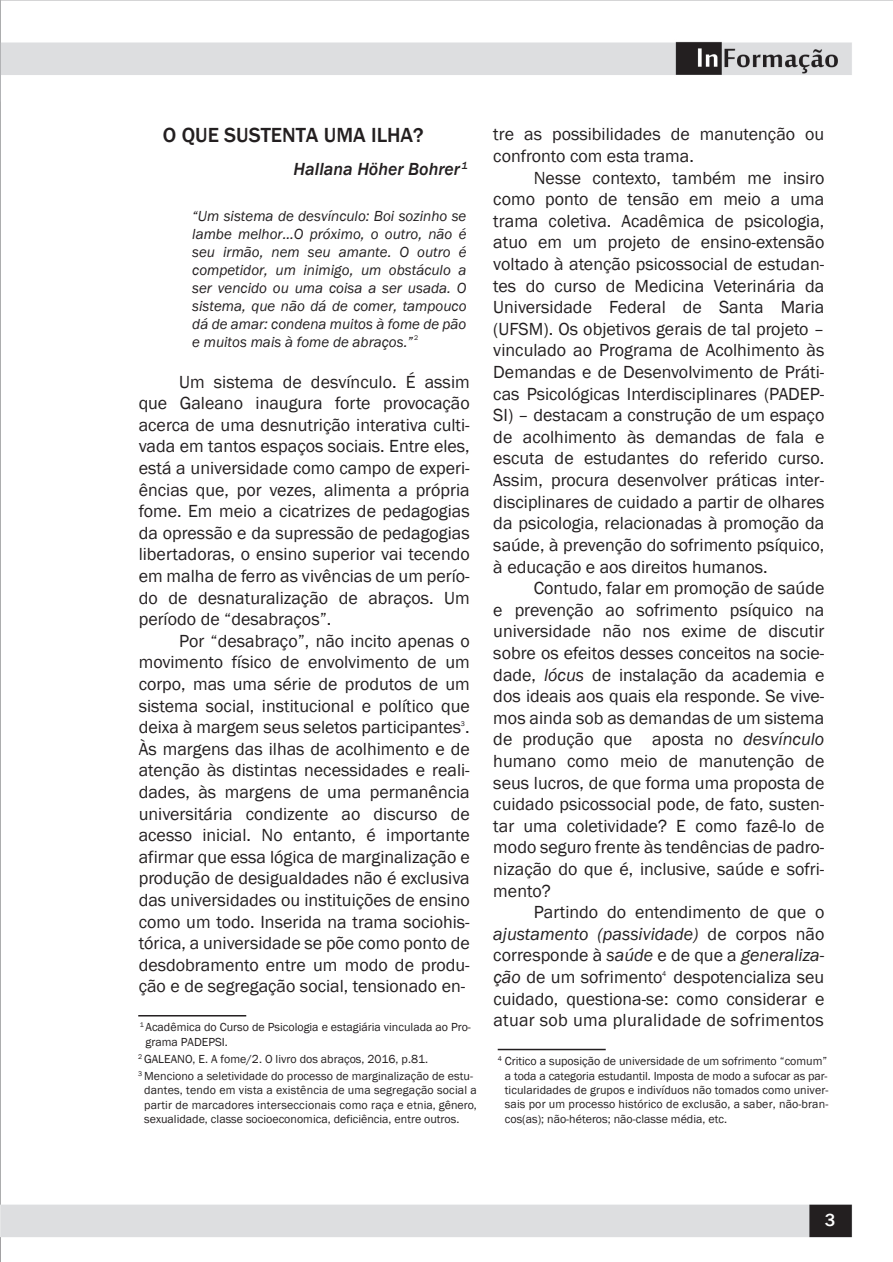
<style>
.page{position:relative;width:893px;height:1262px;background:#fff}
.page>*{position:absolute;margin:0;border:0;box-sizing:border-box;transform-origin:0 0}
.t1{font:500 21px "Franklin Gothic";color:#231f20}
.t2{font:18px/21.6px "Franklin Gothic";color:#231f20;text-align:justify}
.t3{font:italic 500 18px "Franklin Gothic";color:#231f20}
.t4{font:500 18px "Franklin Gothic";color:#fff}
.t5{font:italic 15px/18px "Franklin Gothic";color:#231f20;text-align:justify}
.t6{font:12px/14.4px "Franklin Gothic";color:#231f20}
.t7{font:7.05px "Franklin Gothic";color:#231f20}
.s1{font-style:italic}
</style>
<div class="page">
<img style="left:0;top:0;width:893px;height:1262px">
<hr style="left:138px;top:1015px;width:108px;height:1px;background:#231f20">
<hr style="left:498px;top:1049px;width:108px;height:1px;background:#231f20">
<p class="t1" style="left:163px;top:122px;width:262px">O QUE SUSTENTA UMA ILHA?</p>
<p class="t3" style="left:294px;top:158px;width:176px">Hallana Höher Bohrer<sup>1</sup></p>
<p class="t5" style="left:192px;top:207px;width:276px">“Um sistema de desvínculo: Boi sozinho se lambe melhor...O próximo, o outro, não é seu irmão, nem seu amante. O outro é competidor, um inimigo, um obstáculo a ser vencido ou uma coisa a ser usada. O sistema, que não dá de comer, tampouco dá de amar: condena muitos à fome de pão e muitos mais à fome de abraços.” <sup>2</sup></p>
<p class="t2" style="left:139px;top:371px;width:333px;text-indent:40px">Um sistema de desvínculo. É assim que Galeano inaugura forte provocação acerca de uma desnutrição interativa culti&shy;vada em tantos espaços sociais. Entre eles, está a universidade como campo de experi&shy;ências que, por vezes, alimenta a própria fome. Em meio a cicatrizes de pedagogias da opressão e da supressão de pedagogias libertadoras, o ensino superior vai tecendo em malha de ferro as vivências de um perío&shy;do de desnaturalização de abraços. Um período de “desabraços”.</p>
<p class="t2" style="left:139px;top:630px;width:333px;text-indent:40px">Por “desabraço”, não incito apenas o movimento físico de envolvimento de um corpo, mas uma série de produtos de um sistema social, institucional e político que deixa à margem seus seletos participantes .<br>Às margens das ilhas de acolhimento e de atenção às distintas necessidades e reali&shy;dades, às margens de uma permanência universitária condizente ao discurso de acesso inicial. No entanto, é importante afirmar que essa lógica de marginalização e produção de desigualdades não é exclusiva das universidades ou instituições de ensino como um todo. Inserida na trama sociohis&shy;tórica, a universidade se põe como ponto de desdobramento entre um modo de produ&shy;ção e de segregação social, tensionado en-</p>
<p class="t7" style="left:461px;top:720px;width:6px">3</p>
<p class="t6" style="left:146px;top:1020px;width:327px;text-indent:-6px"><sup>1</sup> Acadêmica do Curso de Psicologia e estagiária vinculada ao Pro&shy;grama PADEPSI.</p>
<p class="t6" style="left:138px;top:1051px;width:336px;line-height:17.1px"><sup>2</sup> GALEANO, E. A fome/2. O livro dos abraços, 2016, p.81.<br><sup>3</sup> Menciono a seletividade do processo de marginalização de estu-</p>
<p class="t6" style="left:144px;top:1083px;width:334px;text-align:justify">dantes, tendo em vista a existência de uma segregação social a partir de marcadores interseccionais como raça e etnia, gênero, sexualidade, classe socioeconomica, deficiência, entre outros.</p>
<p class="t2" style="left:493px;top:124px;width:333px">tre as possibilidades de manutenção ou confronto com esta trama.</p>
<p class="t2" style="left:493px;top:167px;width:333px;text-indent:41px">Nesse contexto, também me insiro como ponto de tensão em meio a uma trama coletiva. Acadêmica de psicologia, atuo em um projeto de ensino-extensão voltado à atenção psicossocial de estudan&shy;tes do curso de Medicina Veterinária da Universidade Federal de Santa Maria (UFSM). Os objetivos gerais de tal projeto – vinculado ao Programa de Acolhimento às Demandas e de Desenvolvimento de Práti&shy;cas Psicológicas Interdisciplinares (PADEP-SI) – destacam a construção de um espaço de acolhimento às demandas de fala e escuta de estudantes do referido curso.<br>Assim, procura desenvolver práticas inter&shy;disciplinares de cuidado a partir de olhares da psicologia, relacionadas à promoção da saúde, à prevenção do sofrimento psíquico, à educação e aos direitos humanos.</p>
<p class="t2" style="left:493px;top:578px;width:333px;text-indent:40px">Contudo, falar em promoção de saúde e prevenção ao sofrimento psíquico na universidade não nos exime de discutir sobre os efeitos desses conceitos na socie&shy;dade, <span class="s1">lócus</span> de instalação da academia e dos ideais aos quais ela responde. Se vive&shy;mos ainda sob as demandas de um sistema de produção que aposta no <span class="s1">desvínculo </span>humano como meio de manutenção de seus lucros, de que forma uma proposta de cuidado psicossocial pode, de fato, susten&shy;tar uma coletividade? E como fazê-lo de modo seguro frente às tendências de padro&shy;nização do que é, inclusive, saúde e sofri&shy;mento?</p>
<p class="t2" style="left:493px;top:902px;width:333px;text-indent:40px">Partindo do entendimento de que o <span class="s1">ajustamento (passividade)</span> de corpos não corresponde à <span class="s1">saúde</span> e de que a <span class="s1">generaliza&shy;ção</span> de um sofrimento despotencializa seu cuidado, questiona-se: como considerar e atuar sob uma pluralidade de sofrimentos</p>
<p class="t7" style="left:662px;top:969px;width:6px">4</p>
<p class="t7" style="left:498px;top:1054px;width:6px">4</p>
<p class="t6" style="left:505px;top:1054px;width:325px;text-align:justify">Critico a suposição de universidade de um sofrimento “comum” a toda a categoria estudantil. Imposta de modo a sufocar as par&shy;ticularidades de grupos e indivíduos não tomados como univer&shy;sais por um processo histórico de exclusão, a saber, não-bran&shy;cos(as); não-héteros; não-classe média, etc.</p>
<p class="t4" style="left:825px;top:1209px;width:12px">3</p>
</div>
